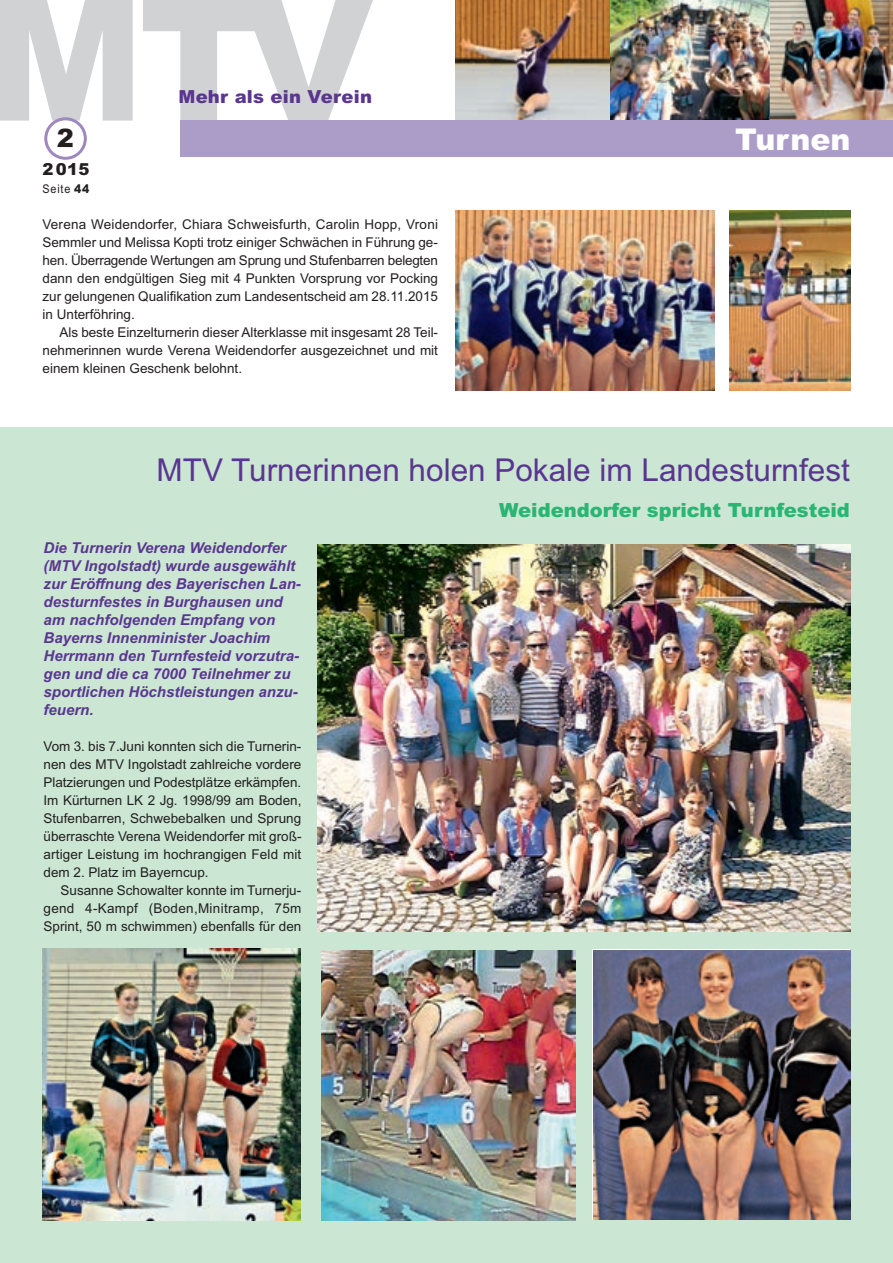
<style>
.page{position:relative;width:893px;height:1263px;background:#fff}
.page>*{position:absolute;margin:0;border:0;box-sizing:border-box;transform-origin:0 0}
.t1{font:31.5px "Arial";color:#5a3690}
.t2{font:900 30px "Arial";color:#fff}
.t3{font:900 25.5px "Arial";color:#231f20}
.t4{font:900 19.5px "Arial";color:#2bb572}
.t5{font:900 18px "Arial";letter-spacing:.015em;color:#5a3690}
.t6{font:900 16.5px "Arial";color:#231f20}
.t7{font:italic 700 15px/18px "Arial";color:#5a3690}
.t8{font:13.5px/18px "Arial";color:#231f20;text-align:justify}
.t9{font:12px "Arial";letter-spacing:.075em;color:#231f20;scale:.9 1}
.s1{font-weight:900}
</style>
<div class="page">
<div style="left:0;top:427px;width:893px;height:836px;background:#cbe6d3"></div>
<img style="left:770px;top:0;width:123px;height:121px">
<img style="left:609px;top:0;width:161px;height:121px">
<img style="left:455px;top:0;width:154px;height:121px">
<svg style="left:143px;top:0;width:234px;height:121px"></svg>
<svg style="left:0;top:0;width:133px;height:160px"></svg>
<img style="left:43px;top:949px;width:257px;height:271px">
<img style="left:594px;top:951px;width:256px;height:268px">
<img style="left:317px;top:545px;width:533px;height:386px">
<img style="left:322px;top:950px;width:253px;height:270px">
<img style="left:730px;top:211px;width:120px;height:180px">
<img style="left:455px;top:210px;width:259px;height:180px">
<div style="left:180px;top:121px;width:713px;height:36px;background:#ac9cc8"></div>
<h3 class="t3" style="left:57px;top:122px;width:19px">2</h3>
<p class="t6" style="left:43px;top:159px;width:48px">2015</p>
<p class="t9" style="left:43px;top:184px;width:54px">Seite <span class="s1">44</span></p>
<h3 class="t5" style="left:178px;top:85px;width:195px">Mehr als ein Verein</h3>
<p class="t8" style="left:43px;top:216px;width:397px">Verena Weidendorfer, Chiara Schweisfurth, Carolin Hopp, Vroni Semmler und Melissa Kopti trotz einiger Schwächen in Führung ge&shy;hen. Überragende Wertungen am Sprung und Stufenbarren belegten dann den endgültigen Sieg mit 4 Punkten Vorsprung vor Pocking zur gelungenen Qualifikation zum Landesentscheid am 28.11.2015 in Unterföhring.</p>
<p class="t8" style="left:43px;top:324px;width:397px;text-indent:17px">Als beste Einzelturnerin dieser Alterklasse mit insgesamt 28 Teil&shy;nehmerinnen wurde Verena Weidendorfer ausgezeichnet und mit einem kleinen Geschenk belohnt.</p>
<h2 class="t2" style="left:735px;top:120px;width:117px">Turnen</h2>
<h1 class="t1" style="left:157px;top:458px;width:695px">MTV Turnerinnen holen Pokale im Landesturnfest</h1>
<h3 class="t4" style="left:499px;top:498px;width:352px">Weidendorfer spricht Turnfesteid</h3>
<p class="t7" style="left:44px;top:540px;width:259px">Die Turnerin Verena Weidendorfer (MTV Ingolstadt) wurde ausgewählt zur Eröffnung des Bayerischen Lan&shy;desturnfestes in Burghausen und am nachfolgenden Empfang von<br>Bayerns Innenminister Joachim<br>Herrmann den Turnfesteid vorzutra&shy;gen und die ca 7000 Teilnehmer zu sportlichen Höchstleistungen anzu&shy;feuern.</p>
<p class="t8" style="left:44px;top:738px;width:259px">Vom 3. bis 7.Juni konnten sich die Turnerin&shy;nen des MTV Ingolstadt zahlreiche vordere Platzierungen und Podestplätze erkämpfen.<br>Im Kürturnen LK 2 Jg. 1998/99 am Boden, Stufenbarren, Schwebebalken und Sprung überraschte Verena Weidendorfer mit groß&shy;artiger Leistung im hochrangigen Feld mit dem 2. Platz im Bayerncup.</p>
<p class="t8" style="left:44px;top:882px;width:259px;text-indent:17px">Susanne Schowalter konnte im Turnerju&shy;gend 4-Kampf (Boden,Minitramp, 75m Sprint, 50 m schwimmen) ebenfalls für den</p>
</div>
